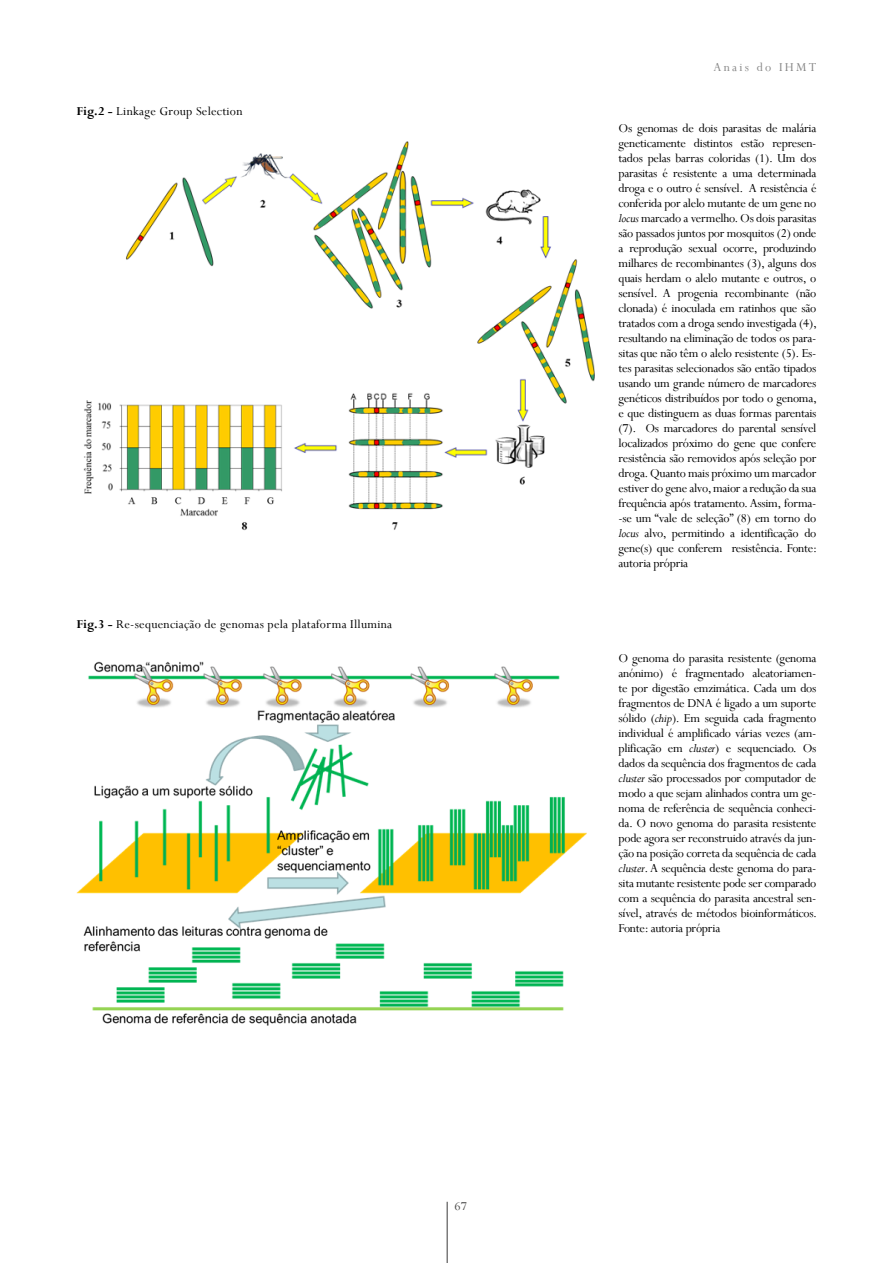
<style>
.page{position:relative;width:893px;height:1263px;background:#fff}
.page>*{position:absolute;margin:0;border:0;box-sizing:border-box;transform-origin:0 0}
.t1{font:13.5px/15px "Perpetua";letter-spacing:-.02em;color:#000;text-align:justify}
.t2{font:13.5px "Perpetua";letter-spacing:.02em;color:#000}
.t3{font:13.5px "Perpetua";letter-spacing:.17em;color:#878787}
.t4{font:13.5px "Perpetua";color:#4a4a49}
.s1{font-weight:700}
.s2{font-style:italic}
</style>
<div class="page">
<hr style="left:446px;top:1202px;width:2px;height:61px;background:#7c7b7b">
<img style="left:83px;top:141px;width:512px;height:390px">
<img style="left:77px;top:661px;width:510px;height:365px">
<p class="t2" style="left:77px;top:102px;width:168px"><span class="s1">Fig.2 -</span> Linkage Group Selection</p>
<p class="t2" style="left:77px;top:616px;width:317px"><span class="s1">Fig.3 -</span> Re-sequenciação de genomas pela plataforma Illumina</p>
<p class="t4" style="left:455px;top:1198px;width:14px">67</p>
<p class="t3" style="left:713px;top:59px;width:104px">Anais do IHMT</p>
<p class="t1" style="left:619px;top:120px;width:200px">Os genomas de dois parasitas de malária geneticamente distintos estão represen&shy;tados pelas barras coloridas (1). Um dos parasitas é resistente a uma determinada droga e o outro é sensível. A resistência é conferida por alelo mutante de um gene no <span class="s2">locus</span> marcado a vermelho. Os dois parasitas são passados juntos por mosquitos (2) onde a reprodução sexual ocorre, produzindo milhares de recombinantes (3), alguns dos quais herdam o alelo mutante e outros, o sensível. A progenia recombinante (não clonada) é inoculada em ratinhos que são tratados com a droga sendo investigada (4), resultando na eliminação de todos os para&shy;sitas que não têm o alelo resistente (5). Es&shy;tes parasitas selecionados são então tipados usando um grande número de marcadores genéticos distribuídos por todo o genoma, e que distinguem as duas formas parentais (7). Os marcadores do parental sensível localizados próximo do gene que confere resistência são removidos após seleção por droga. Quanto mais próximo um marcador estiver do gene alvo, maior a redução da sua frequência após tratamento. Assim, forma--se um “vale de seleção” (8) em torno do <span class="s2">locus</span> alvo, permitindo a identificação do gene(s) que conferem resistência. Fonte: autoria própria</p>
<p class="t1" style="left:619px;top:650px;width:200px">O genoma do parasita resistente (genoma anónimo) é fragmentado aleatoriamen&shy;te por digestão emzimática. Cada um dos fragmentos de DNA é ligado a um suporte sólido (<span class="s2">chip</span>). Em seguida cada fragmento individual é amplificado várias vezes (am&shy;plificação em <span class="s2">cluster</span>) e sequenciado. Os dados da sequência dos fragmentos de cada <span class="s2">cluster</span> são processados por computador de modo a que sejam alinhados contra um ge&shy;noma de referência de sequência conheci&shy;da. O novo genoma do parasita resistente pode agora ser reconstruido através da jun&shy;ção na posição correta da sequência de cada <span class="s2">cluster</span>. A sequência deste genoma do para&shy;sita mutante resistente pode ser comparado com a sequência do parasita ancestral sen&shy;sível, através de métodos bioinformáticos.<br>Fonte: autoria própria</p>
</div>
